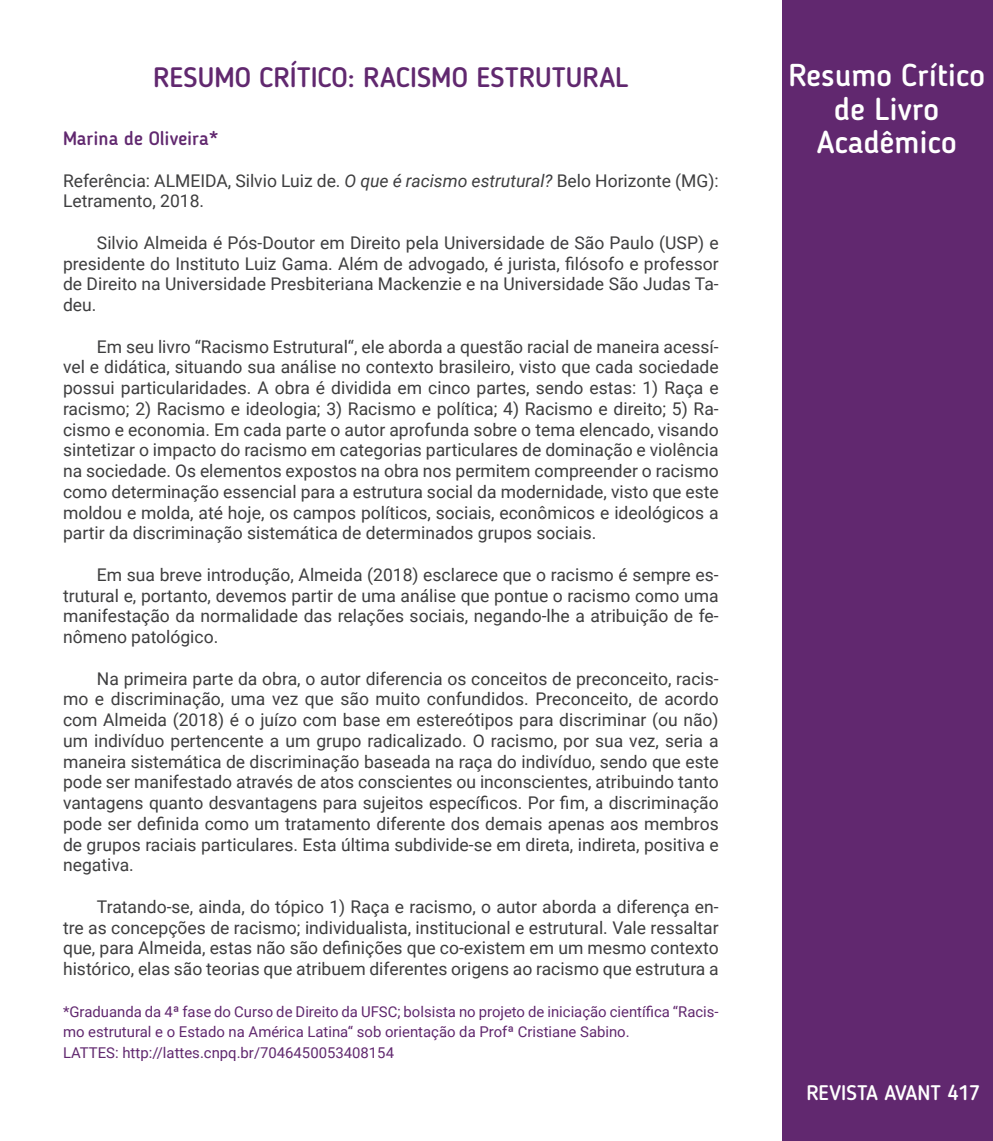
<style>
.page{position:relative;width:993px;height:1141px;background:#fff}
.page>*{position:absolute;margin:0;border:0;box-sizing:border-box;transform-origin:0 0}
.modalidade{font:500 31.5px/33.6px "Blogger Sans";color:#fff;text-align:center}
.título_academico{font:500 28px "Blogger Sans";color:#61286f}
.t1{font:500 21px "Blogger Sans";color:#fff}
.nome_do_autor{font:500 19.25px "Blogger Sans";color:#61286f}
.texto{font:17.5px/20.8px "Roboto";color:#3e3e3f;text-align:justify}
.nome_do_autor-2{font:17.5px/20.8px "Roboto";color:#3e3e3f}
.justificativa{font:14.88px/20.8px "Roboto";color:#61286f}
.s1{font-style:italic}
</style>
<div class="page">
<div style="left:782px;top:0;width:210px;height:1141px;background:#61286f"></div>
<p class="título_academico" style="left:153px;top:61px;width:477px">RESUMO CRÍTICO: RACISMO ESTRUTURAL</p>
<p class="nome_do_autor" style="left:63px;top:127px;width:157px">Marina de Oliveira*</p>
<p class="nome_do_autor-2" style="left:63px;top:169px;width:657px">Referência: ALMEIDA, Silvio Luiz de. <span class="s1">O que é racismo estrutural?</span> Belo Horizonte (MG):<br>Letramento, 2018.</p>
<p class="texto" style="left:63px;top:232px;width:657px;text-indent:34px">Silvio Almeida é Pós-Doutor em Direito pela Universidade de São Paulo (USP) e presidente do Instituto Luiz Gama. Além de advogado, é jurista, filósofo e professor de Direito na Universidade Presbiteriana Mackenzie e na Universidade São Judas Ta&shy;deu.</p>
<p class="texto" style="left:63px;top:335px;width:657px;text-indent:34px">Em seu livro “Racismo Estrutural“, ele aborda a questão racial de maneira acessí&shy;vel e didática, situando sua análise no contexto brasileiro, visto que cada sociedade possui particularidades. A obra é dividida em cinco partes, sendo estas: 1) Raça e racismo; 2) Racismo e ideologia; 3) Racismo e política; 4) Racismo e direito; 5) Ra&shy;cismo e economia. Em cada parte o autor aprofunda sobre o tema elencado, visando sintetizar o impacto do racismo em categorias particulares de dominação e violência na sociedade. Os elementos expostos na obra nos permitem compreender o racismo como determinação essencial para a estrutura social da modernidade, visto que este moldou e molda, até hoje, os campos políticos, sociais, econômicos e ideológicos a partir da discriminação sistemática de determinados grupos sociais.</p>
<p class="texto" style="left:63px;top:564px;width:657px;text-indent:34px">Em sua breve introdução, Almeida (2018) esclarece que o racismo é sempre es&shy;trutural e, portanto, devemos partir de uma análise que pontue o racismo como uma manifestação da normalidade das relações sociais, negando-lhe a atribuição de fe&shy;nômeno patológico.</p>
<p class="texto" style="left:63px;top:667px;width:657px;text-indent:34px">Na primeira parte da obra, o autor diferencia os conceitos de preconceito, racis&shy;mo e discriminação, uma vez que são muito confundidos. Preconceito, de acordo com Almeida (2018) é o juízo com base em estereótipos para discriminar (ou não) um indivíduo pertencente a um grupo radicalizado. O racismo, por sua vez, seria a maneira sistemática de discriminação baseada na raça do indivíduo, sendo que este pode ser manifestado através de atos conscientes ou inconscientes, atribuindo tanto vantagens quanto desvantagens para sujeitos específicos. Por fim, a discriminação pode ser definida como um tratamento diferente dos demais apenas aos membros de grupos raciais particulares. Esta última subdivide-se em direta, indireta, positiva e negativa.</p>
<p class="texto" style="left:63px;top:895px;width:657px;text-indent:34px">Tratando-se, ainda, do tópico 1) Raça e racismo, o autor aborda a diferença en&shy;tre as concepções de racismo; individualista, institucional e estrutural. Vale ressaltar que, para Almeida, estas não são definições que co-existem em um mesmo contexto histórico, elas são teorias que atribuem diferentes origens ao racismo que estrutura a</p>
<p class="justificativa" style="left:63px;top:1000px;width:657px">*Graduanda da 4ª fase do Curso de Direito da UFSC; bolsista no projeto de iniciação científica “Racis&shy;mo estrutural e o Estado na América Latina“ sob orientação da Profª Cristiane Sabino.</p>
<p class="justificativa" style="left:63px;top:1042px;width:332px">LATTES: http://lattes.cnpq.br/7046450053408154</p>
<p class="modalidade" style="left:788px;top:58px;width:198px">Resumo Crítico de Livro</p>
<p class="modalidade" style="left:816px;top:125px;width:141px">Acadêmico</p>
<h1 class="modalidade" style="left:813px;top:59px;width:150px">Modalidade</h1>
<p class="t1" style="left:806px;top:1080px;width:175px">REVISTA AVANT 417</p>
</div>
